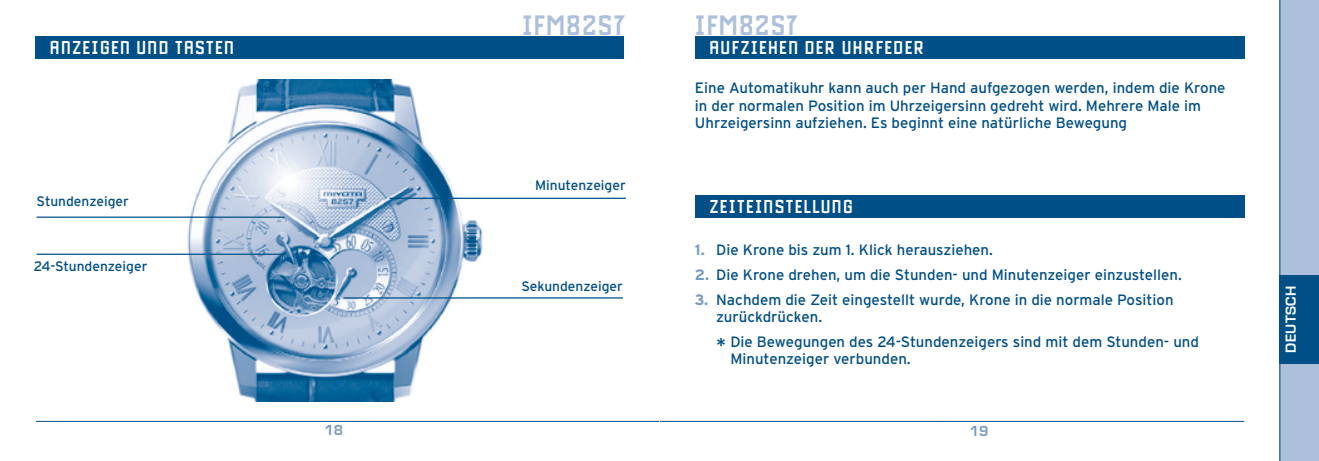
<style>
.page{position:relative;width:1319px;height:461px;background:#fff}
.page>*{position:absolute;margin:0;border:0;box-sizing:border-box;transform-origin:0 0}
.t1{font:700 30px "Drukpa";letter-spacing:.04em;color:#adbfda}
.t2{font:700 20px "Drukpa";letter-spacing:.07em;color:#fff}
.t3{font:15px/17.5px "Interstate";color:#004f86}
.t4{font:700 15px "Eurostile";letter-spacing:.025em;color:#fff}
.t5{font:700 15px "Eurostile";color:#779ac1}
.t6{font:13.75px "Interstate";color:#004f86}
.s1{font-weight:700;color:#779ac1}
.s2{font-size:20px}
</style>
<div class="page">
<img style="left:187px;top:80px;width:303px;height:322px">
<hr style="left:389px;top:198px;width:236px;height:1px;background:#004f86">
<hr style="left:37px;top:216px;width:247px;height:2px;background:#004f86">
<hr style="left:37px;top:253px;width:249px;height:2px;background:#004f86">
<hr style="left:343px;top:297px;width:280px;height:1px;background:#004f86">
<hr style="left:358px;top:421px;width:301px;height:1px;background:#004f86">
<hr style="left:36px;top:421px;width:322px;height:1px;background:#004f86">
<div style="left:35px;top:36px;width:589px;height:22px;background:#004f86"></div>
<div style="left:694px;top:36px;width:550px;height:22px;background:#004f86"></div>
<hr style="left:659px;top:421px;width:282px;height:1px;background:#004f86">
<hr style="left:941px;top:421px;width:302px;height:1px;background:#004f86">
<div style="left:1278px;top:0;width:40px;height:461px;background:#adbfda"></div>
<div style="left:1278px;top:274px;width:40px;height:89px;background:#004f86"></div>
<hr style="left:1279px;top:0;width:1px;height:461px;background:#004f86">
<div style="left:694px;top:195px;width:550px;height:23px;background:#004f86"></div>
<div style="left:480px;top:279px;width:143px;height:12px;background:#fff"></div>
<h1 class="t1" style="left:522px;top:9px;width:105px">IFM82S7</h1>
<h1 class="t1" style="left:694px;top:9px;width:105px">IFM82S7</h1>
<h2 class="t2" style="left:50px;top:37px;width:185px">ANZEIGEN UND TASTEN</h2>
<h2 class="t2" style="left:709px;top:37px;width:216px">AUFZIEHEN DER UHRFEDER</h2>
<p class="t6" style="left:37px;top:194px;width:94px">Stundenzeiger</p>
<p class="t6" style="left:34px;top:258px;width:115px">24-Stundenzeiger</p>
<p class="t6" style="left:535px;top:177px;width:92px">Minutenzeiger</p>
<p class="t6" style="left:521px;top:278px;width:103px">Sekundenzeiger</p>
<p class="t3" style="left:694px;top:79px;width:532px">Eine Automatikuhr kann auch per Hand aufgezogen werden, indem die Krone in der normalen Position im Uhrzeigersinn gedreht wird. Mehrere Male im<br>Uhrzeigersinn aufziehen. Es beginnt eine natürliche Bewegung</p>
<h2 class="t2" style="left:709px;top:196px;width:145px">ZEITEINSTELLUNG</h2>
<p class="t3" style="left:694px;top:241px;width:299px"><span class="s1">1.</span> Die Krone bis zum 1. Klick herausziehen.</p>
<p class="t3" style="left:694px;top:266px;width:488px"><span class="s1">2.</span> Die Krone drehen, um die Stunden- und Minutenzeiger einzustellen.</p>
<p class="t3" style="left:716px;top:290px;width:459px;text-indent:-21px"><span class="s1">3.</span> Nachdem die Zeit eingestellt wurde, Krone in die normale Position zurückdrücken.</p>
<p class="t3" style="left:730px;top:332px;width:470px;text-indent:-14px"><span class="s2">*</span> Die Bewegungen des 24-Stundenzeigers sind mit dem Stunden- und<br>Minutenzeiger verbunden.</p>
<p class="t5" style="left:324px;top:422px;width:20px">18</p>
<p class="t5" style="left:969px;top:422px;width:20px">19</p>
<p class="t4" style="left:1282px;top:352px;width:68px;rotate:-90deg">DEUTSCH</p>
</div>
